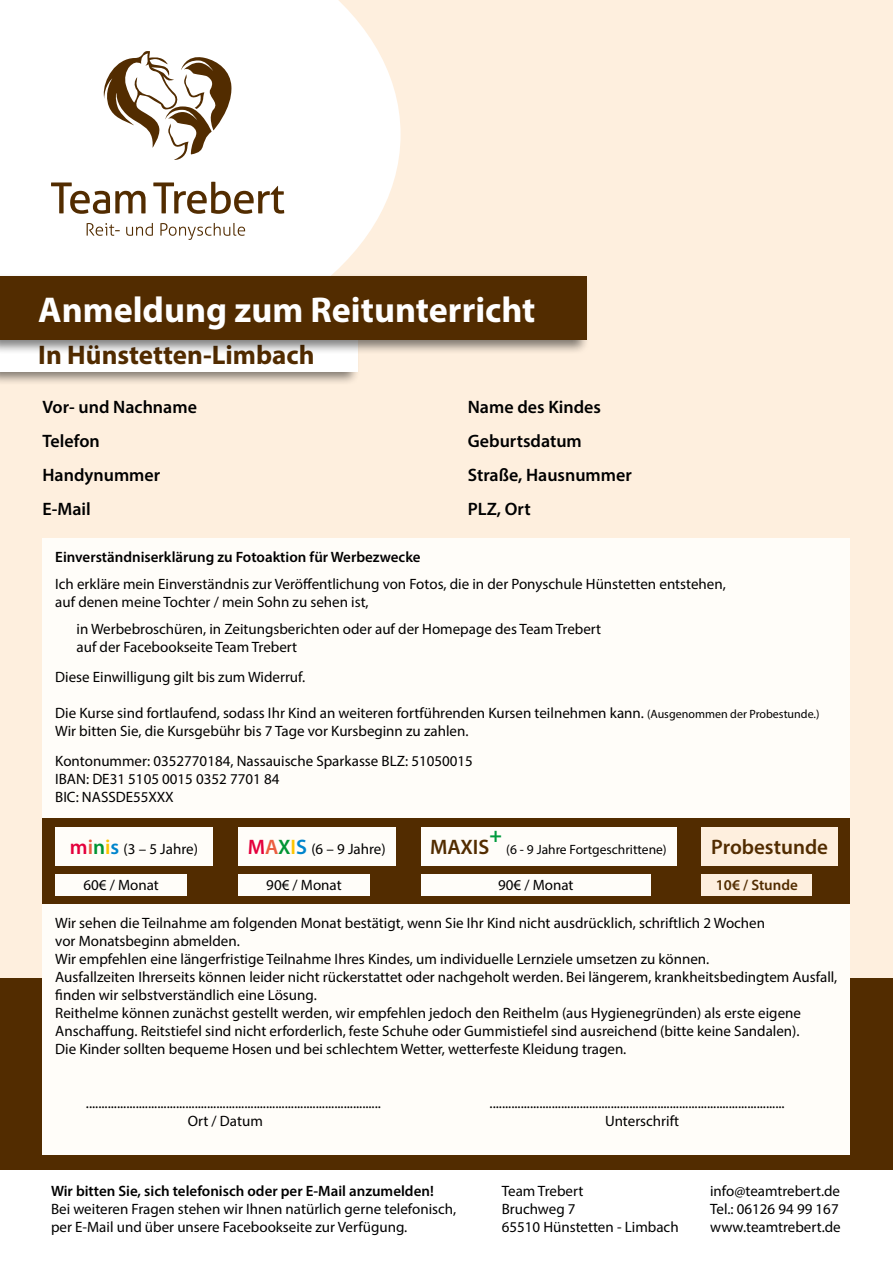
<style>
.page{position:relative;width:893px;height:1263px;background:#feefde}
.page>*{position:absolute;margin:0;border:0;box-sizing:border-box;transform-origin:0 0}
.t1{font:700 36px "Myriad Pro";color:#fff}
.t2{font:700 27px "Myriad Pro";color:#522c00}
.t3{font:600 21px "Myriad Pro";color:#522c00}
.t4{font:700 21px "Myriad Pro";color:#009b3e}
.t5{font:600 18px "Myriad Pro";color:#000}
.t6{font:15px/18px "Myriad Pro";color:#000}
.t7{font:600 15px "Myriad Pro";color:#000}
.t8{font:600 15px "Myriad Pro";color:#522c00}
.t9{font:13.5px "Myriad Pro";color:#000}
.s1{font-size:12px}
.s2{font-weight:600;font-size:21px;color:#e4003c}
.s3{font-weight:600;font-size:21px;color:#eb5d40}
.s4{font-weight:600;font-size:21px;color:#009534}
.s5{font-weight:600;font-size:21px;color:#fdc500}
.s6{font-weight:600;font-size:21px;color:#0085cd}
</style>
<div class="page">
<div style="left:0;top:1169px;width:893px;height:94px;background:#fff"></div>
<div style="left:0;top:978px;width:893px;height:191px;background:#522c00"></div>
<div style="left:0;top:0;width:401px;height:273px;background:#fff"></div>
<svg style="left:103px;top:51px;width:130px;height:109px;background:#cabfb2"></svg>
<svg style="left:51px;top:182px;width:95px;height:32px;background:#c6b9ab"></svg>
<svg style="left:153px;top:182px;width:131px;height:32px;background:#c7baac"></svg>
<svg style="left:87px;top:223px;width:33px;height:13px"></svg>
<svg style="left:126px;top:223px;width:27px;height:13px"></svg>
<svg style="left:160px;top:223px;width:85px;height:17px"></svg>
<div style="left:43px;top:538px;width:807px;height:617px;background:#fffdf9"></div>
<div style="left:0;top:333px;width:360px;height:52px;background:#000;opacity:.5"></div>
<div style="left:0;top:337px;width:357px;height:34px;background:#fff"></div>
<div style="left:0;top:273px;width:589px;height:82px;background:#000;opacity:.5"></div>
<div style="left:0;top:276px;width:587px;height:64px;background:#522c00"></div>
<div style="left:43px;top:819px;width:807px;height:85px;background:#522c00"></div>
<div style="left:55px;top:874px;width:132px;height:21px;background:#fffdf9"></div>
<div style="left:55px;top:827px;width:158px;height:38px;background:#fffdf9"></div>
<div style="left:238px;top:874px;width:132px;height:21px;background:#fffdf9"></div>
<div style="left:238px;top:827px;width:157px;height:38px;background:#fffdf9"></div>
<div style="left:421px;top:874px;width:230px;height:21px;background:#fffdf9"></div>
<div style="left:421px;top:827px;width:255px;height:38px;background:#fffdf9"></div>
<div style="left:702px;top:874px;width:110px;height:21px;background:#feefde"></div>
<div style="left:702px;top:827px;width:136px;height:38px;background:#feefde"></div>
<h1 class="t1" style="left:38px;top:286px;width:499px">Anmeldung zum Reitunterricht</h1>
<h2 class="t2" style="left:38px;top:337px;width:278px">In Hünstetten-Limbach</h2>
<p class="t5" style="left:43px;top:396px;width:156px">Vor- und Nachname</p>
<p class="t5" style="left:468px;top:396px;width:135px">Name des Kindes</p>
<p class="t5" style="left:43px;top:430px;width:59px">Telefon</p>
<p class="t5" style="left:468px;top:430px;width:116px">Geburtsdatum</p>
<p class="t5" style="left:43px;top:464px;width:119px">Handynummer</p>
<p class="t5" style="left:468px;top:464px;width:166px">Straße, Hausnummer</p>
<p class="t5" style="left:43px;top:498px;width:50px">E-Mail</p>
<p class="t5" style="left:468px;top:498px;width:64px">PLZ, Ort</p>
<p class="t7" style="left:55px;top:547px;width:367px">Einverständniserklärung zu Fotoaktion für Werbezwecke</p>
<p class="t6" style="left:55px;top:574px;width:672px">Ich erkläre mein Einverständnis zur Veröffentlichung von Fotos, die in der Ponyschule Hünstetten entstehen, auf denen meine Tochter / mein Sohn zu sehen ist,</p>
<p class="t6" style="left:77px;top:619px;width:526px">in Werbebroschüren, in Zeitungsberichten oder auf der Homepage des Team Trebert auf der Facebookseite Team Trebert</p>
<p class="t6" style="left:55px;top:667px;width:251px">Diese Einwilligung gilt bis zum Widerruf.</p>
<p class="t6" style="left:55px;top:703px;width:766px">Die Kurse sind fortlaufend, sodass Ihr Kind an weiteren fortführenden Kursen teilnehmen kann. <span class="s1">(Ausgenommen der Probestunde.)<br></span>Wir bitten Sie, die Kursgebühr bis 7 Tage vor Kursbeginn zu zahlen.</p>
<p class="t6" style="left:55px;top:751px;width:419px">Kontonummer: 0352770184, Nassauische Sparkasse BLZ: 51050015<br>IBAN: DE31 5105 0015 0352 7701 84<br>BIC: NASSDE55XXX</p>
<p class="t6" style="left:70px;top:840px;width:129px"><span class="s2">m</span><span class="s3">i</span><span class="s4">n</span><span class="s5">i</span><span class="s6">s</span> (3 – 5 Jahre)</p>
<p class="t6" style="left:83px;top:876px;width:77px">60€ / Monat</p>
<p class="t6" style="left:248px;top:840px;width:139px"><span class="s2">M</span><span class="s3">A</span><span class="s4">X</span><span class="s5">I</span><span class="s6">S</span> (6 – 9 Jahre)</p>
<p class="t6" style="left:266px;top:876px;width:77px">90€ / Monat</p>
<h3 class="t4" style="left:489px;top:821px;width:14px">+</h3>
<h3 class="t3" style="left:430px;top:834px;width:61px">MAXIS</h3>
<p class="t9" style="left:506px;top:841px;width:162px">(6 - 9 Jahre Fortgeschrittene)</p>
<p class="t6" style="left:498px;top:876px;width:77px">90€ / Monat</p>
<h3 class="t3" style="left:711px;top:834px;width:118px">Probestunde</h3>
<p class="t8" style="left:716px;top:875px;width:83px">10€ / Stunde</p>
<p class="t6" style="left:55px;top:913px;width:784px">Wir sehen die Teilnahme am folgenden Monat bestätigt, wenn Sie Ihr Kind nicht ausdrücklich, schriftlich 2 Wochen<br>vor Monatsbeginn abmelden.<br>Wir empfehlen eine längerfristige Teilnahme Ihres Kindes, um individuelle Lernziele umsetzen zu können.<br>Ausfallzeiten Ihrerseits können leider nicht rückerstattet oder nachgeholt werden. Bei längerem, krankheitsbedingtem Ausfall, finden wir selbstverständlich eine Lösung.<br>Reithelme können zunächst gestellt werden, wir empfehlen jedoch den Reithelm (aus Hygienegründen) als erste eigene Anschaffung. Reitstiefel sind nicht erforderlich, feste Schuhe oder Gummistiefel sind ausreichend (bitte keine Sandalen).<br>Die Kinder sollten bequeme Hosen und bei schlechtem Wetter, wetterfeste Kleidung tragen.</p>
<p class="t6" style="left:86px;top:1093px;width:296px">...............................................................................................</p>
<p class="t6" style="left:490px;top:1093px;width:296px">...............................................................................................</p>
<p class="t6" style="left:188px;top:1111px;width:76px">Ort / Datum</p>
<p class="t6" style="left:605px;top:1111px;width:76px">Unterschrift</p>
<p class="t7" style="left:51px;top:1181px;width:384px">Wir bitten Sie, sich telefonisch oder per E-Mail anzumelden!</p>
<p class="t6" style="left:51px;top:1199px;width:407px">Bei weiteren Fragen stehen wir Ihnen natürlich gerne telefonisch, per E-Mail und über unsere Facebookseite zur Verfügung.</p>
<p class="t6" style="left:502px;top:1181px;width:178px">Team Trebert<br>Bruchweg 7<br>65510 Hünstetten - Limbach</p>
<p class="t6" style="left:710px;top:1181px;width:132px">info@teamtrebert.de<br>Tel.: 06126 94 99 167 www.teamtrebert.de</p>
</div>
